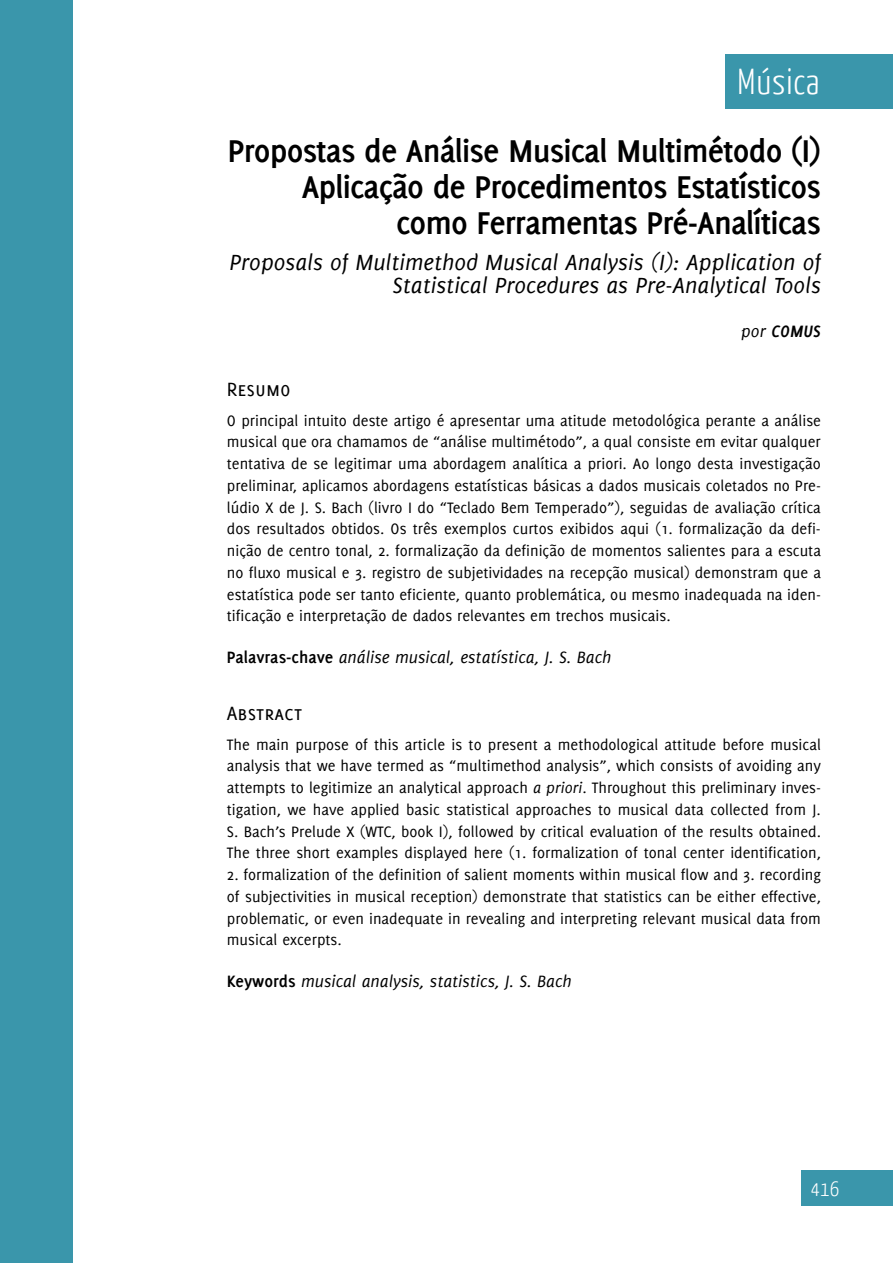
<style>
.page{position:relative;width:893px;height:1263px;background:#fff}
.page>*{position:absolute;margin:0;border:0;box-sizing:border-box;transform-origin:0 0}
.t1{font:300 36px "Yanone Kaffeesatz";letter-spacing:.025em;color:#fff}
.t2{font:700 34.5px/36px "Delicious";letter-spacing:-.025em;color:#000;text-align:right}
.t3{font:italic 24px/22.5px "Delicious";color:#000;text-align:right}
.t4{font:21px "Delicious Small Caps";color:#000}
.t5{font:300 21px "Yanone Kaffeesatz";color:#fff}
.t6{font:italic 18px "Delicious";color:#000}
.t7{font:italic 700 18px "Delicious";color:#000}
.t8{font:16.5px/21.8px "Delicious";color:#000;text-align:justify}
.s1{font-weight:400}
.s2{font-weight:700;font-style:normal}
.s3{font-style:italic}
</style>
<div class="page">
<div style="left:802px;top:1170px;width:91px;height:36px;background:#3a96ab"></div>
<div style="left:0;top:0;width:72px;height:1263px;background:#3a96ab"></div>
<div style="left:725px;top:54px;width:168px;height:54px;background:#3a96ab"></div>
<h1 class="t1" style="left:737px;top:60px;width:83px">Música</h1>
<h2 class="t2" style="left:228px;top:132px;width:595px">Propostas de Análise Musical Multimétodo (I)<br>Aplicação de Procedimentos Estatísticos como Ferramentas Pré-Analíticas</h2>
<h3 class="t3" style="left:230px;top:251px;width:593px">Proposals of Multimethod Musical Analysis (I): Application of<br>Statistical Procedures as Pre-Analytical Tools</h3>
<p class="t7" style="left:741px;top:321px;width:81px"><span class="s1">por</span> COMUS</p>
<p class="t4" style="left:227px;top:377px;width:65px">Resumo</p>
<p class="t8" style="left:227px;top:409px;width:596px">O principal intuito deste artigo é apresentar uma atitude metodológica perante a análise musical que ora chamamos de “análise multimétodo”, a qual consiste em evitar qualquer tentativa de se legitimar uma abordagem analítica a priori. Ao longo desta investigação preliminar, aplicamos abordagens estatísticas básicas a dados musicais coletados no Pre&shy;lúdio X de J. S. Bach (livro I do “Teclado Bem Temperado”), seguidas de avaliação crítica dos resultados obtidos. Os três exemplos curtos exibidos aqui (1. formalização da defi&shy;nição de centro tonal, 2. formalização da definição de momentos salientes para a escuta no fluxo musical e 3. registro de subjetividades na recepção musical) demonstram que a estatística pode ser tanto eficiente, quanto problemática, ou mesmo inadequada na iden&shy;tificação e interpretação de dados relevantes em trechos musicais.</p>
<p class="t6" style="left:227px;top:647px;width:386px"><span class="s2">Palavras-chave</span> análise musical, estatística, J. S. Bach</p>
<p class="t4" style="left:227px;top:701px;width:77px">Abstract</p>
<p class="t8" style="left:227px;top:733px;width:596px">The main purpose of this article is to present a methodological attitude before musical analysis that we have termed as “multimethod analysis”, which consists of avoiding any attempts to legitimize an analytical approach <span class="s3">a priori</span>. Throughout this preliminary inves&shy;tigation, we have applied basic statistical approaches to musical data collected from J.<br>S. Bach’s Prelude X (WTC, book I), followed by critical evaluation of the results obtained.<br>The three short examples displayed here (1. formalization of tonal center identification,</p>
<p class="t8" style="left:227px;top:863px;width:596px">2. formalization of the definition of salient moments within musical flow and 3. recording of subjectivities in musical reception) demonstrate that statistics can be either effective, problematic, or even inadequate in revealing and interpreting relevant musical data from musical excerpts.</p>
<p class="t6" style="left:227px;top:971px;width:346px"><span class="s2">Keywords</span> musical analysis, statistics, J. S. Bach</p>
<p class="t5" style="left:811px;top:1175px;width:30px">416</p>
</div>
